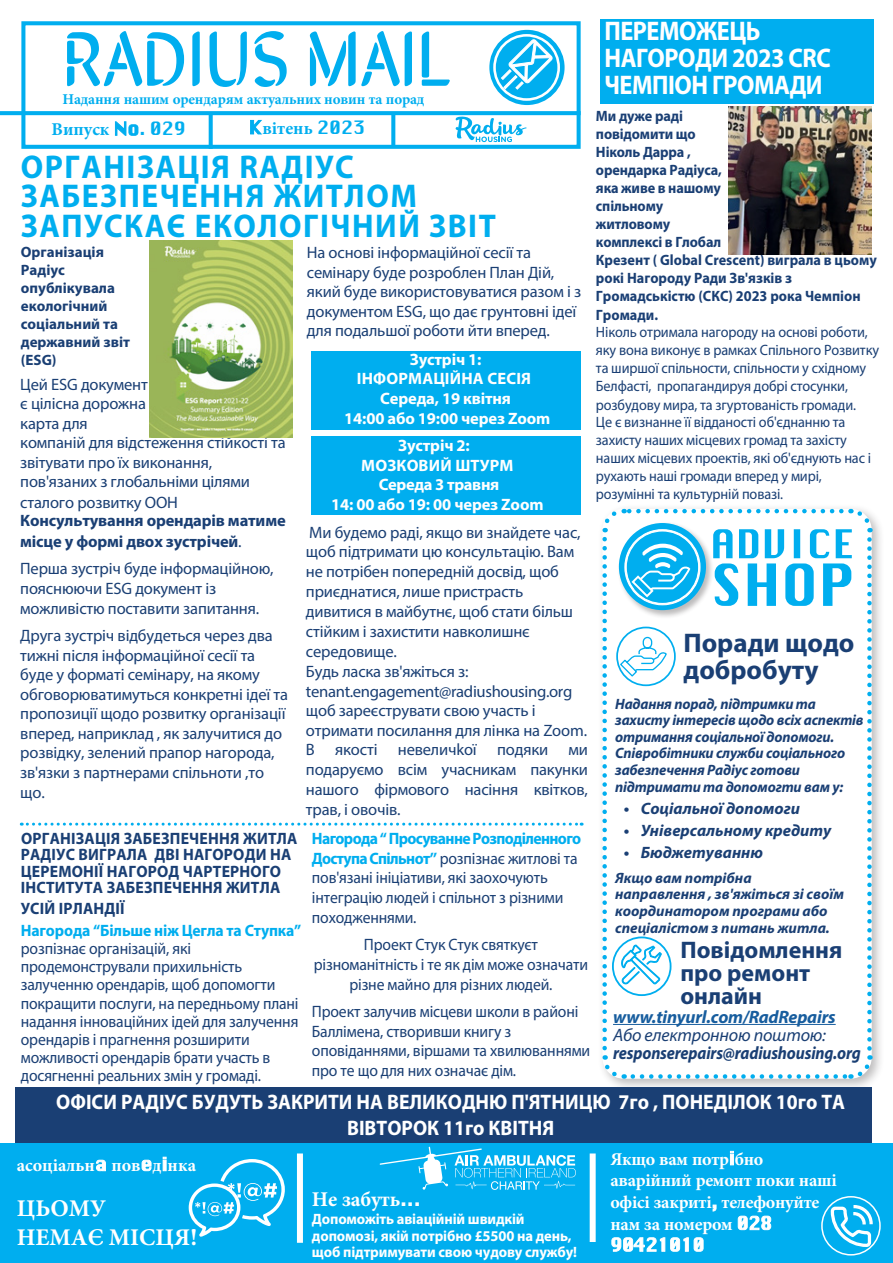
<style>
.page{position:relative;width:893px;height:1263px;background:#fff}
.page>*{position:absolute;margin:0;border:0;box-sizing:border-box;transform-origin:0 0}
.t1{font:78.15px "Sirin Stencil";color:#00aeef;scale:.96 1}
.t2{font:700 33px/29.4px "Myriad Pro";letter-spacing:.05em;color:#00aeef;scale:.95 1}
.t3{font:700 27px/27px "Myriad Pro";letter-spacing:-.02em;color:#fff;scale:.9 1}
.t4{font:700 27px/27px "Myriad Pro";color:#1a3f74}
.t5{font:700 24px/22.8px "Myriad Pro";color:#1a3f74}
.t6{font:700 24px/28.8px "Minion Pro";color:#fff}
.t7{font:700 21px/26.2px "Myriad Pro";color:#fff;text-align:center;scale:.94 1}
.t8{font:700 21px "Minion Pro";letter-spacing:-.01em;color:#fff}
.t9{font:700 18px/21.6px "Minion Pro";letter-spacing:-.015em;color:#fff}
.t10{font:italic 700 18px/18px "Myriad Pro";letter-spacing:-.01em;color:#1a3f74;scale:.9 1}
.t11{font:italic 700 18px "Myriad Pro";letter-spacing:-.01em;color:#175d9e}
.t12{font:700 18px "Minion Pro";color:#00aeef}
.t13{font:16.5px/19.8px "Myriad Pro";letter-spacing:-.01em;color:#1a3f74}
.t14{font:16.5px/18.1px "Myriad Pro";letter-spacing:-.01em;color:#1a3f74;scale:.95 1}
.t15{font:700 16.5px/16.5px "Myriad Pro";letter-spacing:.015em;color:#1a3f74;scale:.95 1}
.t16{font:700 16.5px/19.5px "Myriad Pro";letter-spacing:-.01em;color:#fff;text-align:center}
.t17{font:italic 700 16.5px "Myriad Pro";color:#1a3f74}
.t18{font:700 16.5px/22.4px "Myriad Pro";letter-spacing:-.01em;color:#00aeef;scale:.95 1}
.t19{font:700 16.5px/18.8px "Myriad Pro";letter-spacing:.01em;color:#fff;text-align:center}
.t20{font:15px/18px "Myriad Pro";letter-spacing:-.01em;color:#1a3f74;scale:.95 1}
.t21{font:italic 700 15px/16.5px "Myriad Pro";letter-spacing:-.01em;color:#1a3f74}
.t22{font:700 15px/18px "Myriad Pro";letter-spacing:-.01em;color:#1a3f74;scale:.95 1}
.t23{font:700 15px/16.5px "Myriad Pro";letter-spacing:-.01em;color:#fff}
.t24{font:700 15px/18px "Myriad Pro";letter-spacing:-.01em;color:#1a3f74}
.t25{font:700 15px "Minion Pro";letter-spacing:-.01em;color:#00aeef}
.s1{font-weight:700}
.s2{font-family:"Krungthep";font-weight:400}
.s3{font-weight:700;color:#00aeef}
.s4{color:#1a3f74}
.s5{font-weight:400}
</style>
<div class="page">
<div style="left:0;top:1144px;width:893px;height:119px;background:#00aeef"></div>
<div style="left:297px;top:1153px;width:6px;height:90px;background:#fff"></div>
<div style="left:590px;top:1153px;width:6px;height:89px;background:#fff"></div>
<svg style="left:830px;top:1204px;width:43px;height:44px"></svg>
<div style="left:821px;top:1196px;width:60px;height:59px;border:2px solid #fff;border-radius:50%"></div>
<svg style="left:380px;top:1147px;width:196px;height:43px"></svg>
<svg style="left:189px;top:1159px;width:96px;height:78px"></svg>
<div style="left:21px;top:21px;width:560px;height:128px;border:4px solid #00aeef"></div>
<svg style="left:0;top:111px;width:581px;height:4px;background:#07b0ef"></svg>
<svg style="left:209px;top:112px;width:4px;height:37px"></svg>
<svg style="left:391px;top:112px;width:4px;height:36px"></svg>
<svg style="left:455px;top:116px;width:72px;height:26px"></svg>
<svg style="left:489px;top:30px;width:76px;height:75px"></svg>
<svg style="left:500px;top:39px;width:54px;height:51px"></svg>
<div style="left:493px;top:34px;width:67px;height:67px;border:3px solid #fff;border-radius:50%"></div>
<div style="left:601px;top:20px;width:273px;height:84px;background:#00aeef"></div>
<div style="left:312px;top:351px;width:269px;height:79px;background:#00aeef"></div>
<div style="left:312px;top:436px;width:269px;height:79px;background:#00aeef"></div>
<div style="left:598px;top:504px;width:287px;height:588px;background:#231f20;opacity:.3"></div>
<svg style="left:600px;top:506px;width:274px;height:575px"></svg>
<div style="left:616px;top:627px;width:60px;height:59px;border:2px solid #00aeef;border-radius:50%"></div>
<div style="left:15px;top:1087px;width:857px;height:56px;background:#1a3f74"></div>
<img style="left:729px;top:106px;width:143px;height:148px">
<svg style="left:21px;top:823px;width:561px;height:3px"></svg>
<img style="left:149px;top:241px;width:143px;height:196px">
<p class="t3" style="left:604px;top:17px;width:253px">ПЕРЕМОЖЕЦЬ<br>НАГОРОДИ 2023 CRC<br>ЧЕМПІОН ГРОМАДИ</p>
<p class="t22" style="left:596px;top:107px;width:134px">Ми дуже раді повідомити що<br>Ніколь Дарpа , орендарка Pадіусa, яка живе в нашому спільному житловому комплексі в Глобал</p>
<p class="t20" style="left:596px;top:251px;width:299px"><span class="s1">Крезент ( Global Crescent) виграла в цьому рокi Нагороду Ради Зв'язків з Громадськістю (СКС) 2023 рока Чемпіон Громади.<br></span>Ніколь отримала нагороду на основі роботи, яку вона виконує в рамках Cпільного Pозвитку та ширшої спільности, спільности у східному Белфасті, пропагандируя добрi стосунки, розбудовy мирa, та згуртованiсть громади.<br>Це є визнанне її відданості об'єднанню та захисту наших місцевих громад та захicту наших мiсцевих проектів, які об'єднують нас і рухають наші громади вперед у мирі, розумінні та культурнiй повазi.</p>
<p class="t1" style="left:62px;top:-5px;width:407px">RADIUS MAIL</p>
<p class="t25" style="left:62px;top:89px;width:364px">Надання нашим орендарям актуальних новин та порад</p>
<p class="t12" style="left:52px;top:117px;width:136px">Випуск <span class="s2">No. 029</span></p>
<p class="t12" style="left:249px;top:115px;width:117px"><span class="s2">K</span>вітень <span class="s2">2023</span></p>
<p class="t2" style="left:21px;top:151px;width:502px">ОРГАНІЗАЦІЯ RAДIУC<br>ЗАБЕЗПЕЧЕННЯ ЖИТЛОМ<br>ЗАПУСКАЄ ЕКОЛОГІЧНИЙ ЗВІТ</p>
<p class="t24" style="left:21px;top:242px;width:111px">Організація<br>Pадіус опублікувала екологічний соціальний та державний звіт (ESG)</p>
<p class="t13" style="left:20px;top:374px;width:267px">Цей ESG документ<br>є цілісна дорожнa<br>картa для<br>компаній для відстеження стійкості та звітувати про їх виконання, пов'язаних з глобальнiми цiлями сталого розвитку ООН<br><span class="s1">Консультування орендарів матиме</span></p>
<p class="t13" style="left:20px;top:527px;width:255px;line-height:27.5px"><span class="s1">мiсце у формі двох зустрічей</span>.<br>Перша зустріч буде інформаційною,</p>
<p class="t13" style="left:20px;top:578px;width:240px;line-height:20.2px">пояснюючи ESG документ із можливістю поставити запитання.</p>
<p class="t13" style="left:20px;top:626px;width:269px">Друга зустріч відбудеться через два тижні після інформаційної сесії та буде у форматі семінару, на якому обговорюватимуться конкретні ідеї та пропозиції щодо розвитку організації вперед, наприклад , як залучитися до розвідку, зелений прапор нагорода, зв'язки з партнерами спільноти ,то що.</p>
<p class="t13" style="left:307px;top:243px;width:276px">На основі інформаційної сесії та семінару буде розроблен План Дій, який буде використовуватися разом і з документом ESG, що дає грунтовні ідеї для подальшої роботи йти вперед.</p>
<p class="t19" style="left:357px;top:350px;width:176px">Зустріч 1:<br>ІНФОРМАЦІЙНА СЕСІЯ</p>
<p class="t16" style="left:344px;top:388px;width:208px">Середа, 19 квітня<br>14:00 або 19:00 через Zoom</p>
<p class="t16" style="left:331px;top:436px;width:214px">Зустріч 2:<br>МОЗКОВИЙ ШТУРМ<br>Cереда 3 травня<br>14: 00 або 19: 00 через Zoom</p>
<p class="t13" style="left:306px;top:522px;width:284px">Ми будемо раді, якщо ви знайдете час, щоб підтримати цю консультацію. Вам не потрібен попередній досвід, щоб приєднатися, лише пристрасть дивитися в майбутнє, щоб стати більш стійким і захистити навколишнє середовище.<br>Будь ласка зв'яжіться з: tenant.engagement@radiushousing.org щоб зареєструвати свою участь і отримати посилання для лінка на Zoom.<br>В якості невеличkої подяки ми подаруємо всім учасникам пакунки нашого фірмового насіння квітков, трав, і овочів.</p>
<p class="t4" style="left:683px;top:629px;width:173px">Поради щодо добробуту</p>
<p class="t21" style="left:615px;top:695px;width:250px">Надання порад, підтримки та захисту інтересів щодо всіх аспектів отримання соціальної допомоги.<br>Співробітники служби соціального забезпечення Pадіус готови підтримати та допомогти вам у:</p>
<p class="t17" style="left:624px;top:798px;width:178px">• Соціальної допомоги</p>
<p class="t17" style="left:624px;top:820px;width:209px">• Універсальному кредиту</p>
<p class="t17" style="left:624px;top:842px;width:141px">• Бюджетуванню</p>
<p class="t21" style="left:615px;top:869px;width:231px">Якщо вам потрібна направлення , зв'яжіться зі своїм координатором програми або спеціалістом з питань житла.</p>
<p class="t14" style="left:312px;top:828px;width:285px;line-height:19.6px"><span class="s3">Нагорода “ Просуваннe Розподiленного Доступа Спільнот’’</span> розпізнає житлові та пов'язані ініціативи, якi заохочують інтеграцію людей і спільнот з різними походженнями.</p>
<p class="t14" style="left:314px;top:934px;width:290px;line-height:19.8px;text-align:center">Проект Стук Стук святкуєт різноманітність і те як дім може означати різне майно для різних людей.</p>
<p class="t14" style="left:312px;top:1001px;width:295px;line-height:19.8px">Проект залучив місцеви школи в районі Баллiмена, створивши книгу з оповіданнями, віршами та хвилюваннями про те що для них означає дім.</p>
<p class="t15" style="left:21px;top:829px;width:293px">OРГАНІЗАЦІЯ ЗАБЕЗПЕЧЕННЯ ЖИТЛA<br>PАДІУС ВИГРАЛА ДВІ НАГОРОДИ НА<br>ЦЕРЕМОНІЇ НАГОРОД ЧАРТЕРНОГО<br>ІНСТИТУТА ЗАБЕЗПЕЧЕННЯ ЖИТЛА</p>
<p class="t18" style="left:21px;top:897px;width:297px"><span class="s4">УСІЙ ІРЛАНДІЇ<br></span>Нагорода “Більше ніж Цегла та Ступка”</p>
<p class="t14" style="left:21px;top:939px;width:294px">розпізнає організацій, які продемонстрували прихильність залученню орендарів, щоб допомогти покращити послуги, на передньому плані надання інноваційних ідей для залучення орендарів і прагнення розширити можливості орендарів брати участь в досягненні реальних змін у громаді.</p>
<p class="t5" style="left:680px;top:938px;width:163px">Повідомлення про ремонт онлайн</p>
<p class="t11" style="left:613px;top:1005px;width:224px">www.tinyurl.com/RadRepairs</p>
<p class="t10" style="left:613px;top:1025px;width:277px"><span class="s5">Або електронною поштою: </span>responserepairs@radiushousing.org</p>
<p class="t7" style="left:56px;top:1088px;width:841px">ОФІСИ PАДІУС БУДУТЬ ЗАКРИТИ НА ВЕЛИКОДНЮ П'ЯТНИЦЮ 7го , ПОНЕДІЛОК 10го ТА<br>ВІВТОРОК 11го КВIТНЯ</p>
<p class="t9" style="left:17px;top:1154px;width:181px">асоціальн<span class="s2">a</span> пов<span class="s2">e</span>д<span class="s2">i</span>нка</p>
<h3 class="t6" style="left:17px;top:1193px;width:182px">ЦЬОМУ<br>НЕМАЄ МІСЦЯ!</h3>
<p class="t8" style="left:312px;top:1184px;width:110px">Не забуть<span class="s2">...</span></p>
<p class="t23" style="left:312px;top:1210px;width:267px">Допоможіть авіаційнiй швидкiй допомозі, якiй потрібно £5500 на день, щоб підтримувати свою чудову службу!</p>
<p class="t9" style="left:610px;top:1148px;width:228px">Якщо вам потр<span class="s2">i</span>бно аварійний ремонт поки наші офісі закриті<span class="s2">,</span> телефонуйте нам за номером <span class="s2">028<br>90421010</span></p>
</div>
